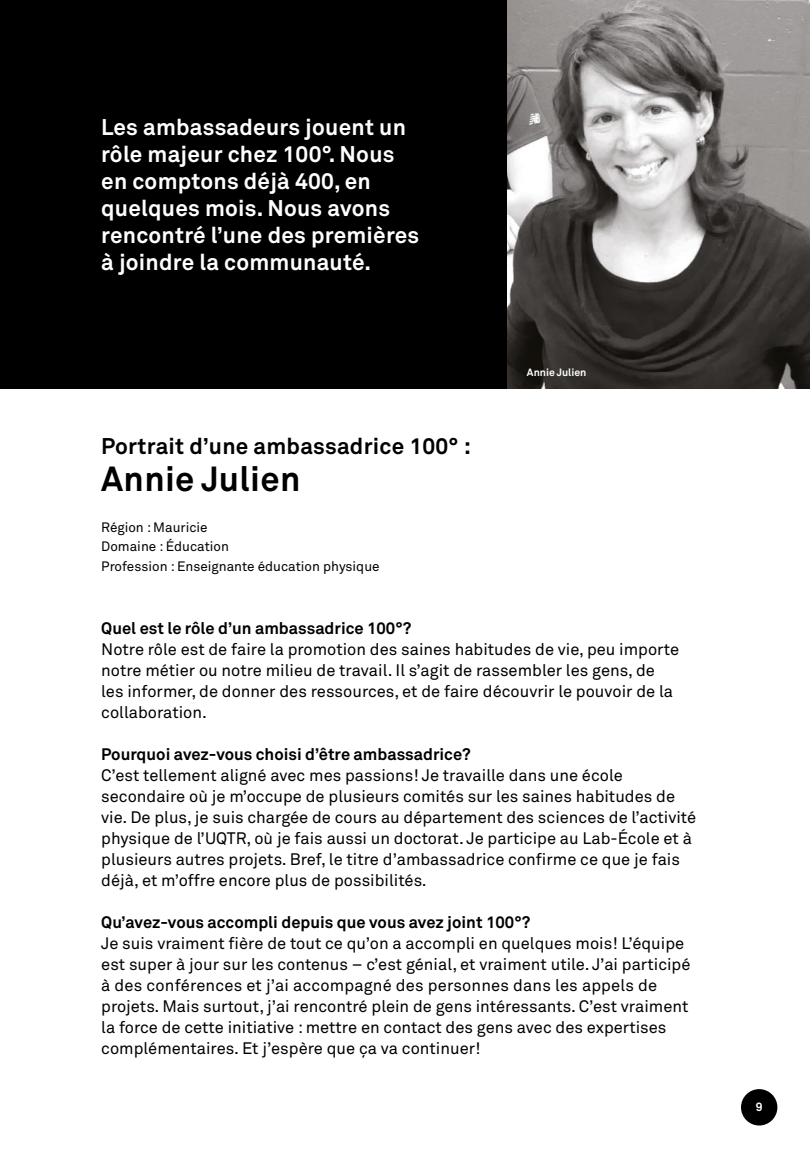
<style>
.page{position:relative;width:810px;height:1161px;background:#fff}
.page>*{position:absolute;margin:0;border:0;box-sizing:border-box;transform-origin:0 0}
.t1{font:700 34.5px "Akkurat Std";letter-spacing:.01em;color:#000}
.t2{font:700 22.5px/27px "Akkurat Std";letter-spacing:.01em;color:#fff}
.t3{font:700 22.5px "Akkurat Std";letter-spacing:.01em;color:#000}
.t4{font:16.5px/21px "Akkurat Std";color:#000}
.t5{font:700 16.5px "Akkurat Std";color:#000}
.t6{font:13.5px/19.5px "Akkurat Std";color:#000}
.t7{font:700 12px "Akkurat Std";color:#fff}
.t8{font:700 10.5px "Akkurat Std";color:#fff}
</style>
<div class="page">
<div style="left:0;top:0;width:810px;height:388px;background:#000"></div>
<div style="left:741px;top:1089px;width:36px;height:37px;background:#000;border-radius:50%"></div>
<img style="left:508px;top:0;width:302px;height:388px">
<h2 class="t2" style="left:101px;top:113px;width:320px">Les ambassadeurs jouent un rôle majeur chez 100°. Nous en comptons déjà 400, en quelques mois. Nous avons rencontré l’une des premières à joindre la communauté.</h2>
<h2 class="t3" style="left:101px;top:432px;width:371px">Portrait d’une ambassadrice 100° :</h2>
<h1 class="t1" style="left:101px;top:458px;width:201px">Annie Julien</h1>
<p class="t6" style="left:101px;top:517px;width:280px">Région : Mauricie<br>Domaine : Éducation<br>Profession : Enseignante éducation physique</p>
<p class="t8" style="left:527px;top:365px;width:61px">Annie Julien</p>
<p class="t5" style="left:101px;top:618px;width:312px">Quel est le rôle d’un ambassadrice 100°?</p>
<p class="t4" style="left:101px;top:639px;width:579px">Notre rôle est de faire la promotion des saines habitudes de vie, peu importe notre métier ou notre milieu de travail. Il s’agit de rassembler les gens, de les informer, de donner des ressources, et de faire découvrir le pouvoir de la collaboration.</p>
<p class="t5" style="left:101px;top:744px;width:371px">Pourquoi avez-vous choisi d’être ambassadrice?</p>
<p class="t4" style="left:101px;top:765px;width:596px">C’est tellement aligné avec mes passions! Je travaille dans une école secondaire où je m’occupe de plusieurs comités sur les saines habitudes de vie. De plus, je suis chargée de cours au département des sciences de l’activité physique de l’UQTR, où je fais aussi un doctorat. Je participe au Lab-École et à plusieurs autres projets. Bref, le titre d’ambassadrice confirme ce que je fais déjà, et m’offre encore plus de possibilités.</p>
<p class="t5" style="left:101px;top:912px;width:431px">Qu’avez-vous accompli depuis que vous avez joint 100°?</p>
<p class="t4" style="left:101px;top:933px;width:591px">Je suis vraiment fière de tout ce qu’on a accompli en quelques mois! L’équipe est super à jour sur les contenus – c’est génial, et vraiment utile. J’ai participé à des conférences et j’ai accompagné des personnes dans les appels de projets. Mais surtout, j’ai rencontré plein de gens intéressants. C’est vraiment la force de cette initiative : mettre en contact des gens avec des expertises complémentaires. Et j’espère que ça va continuer!</p>
<p class="t7" style="left:756px;top:1100px;width:8px">9</p>
</div>
